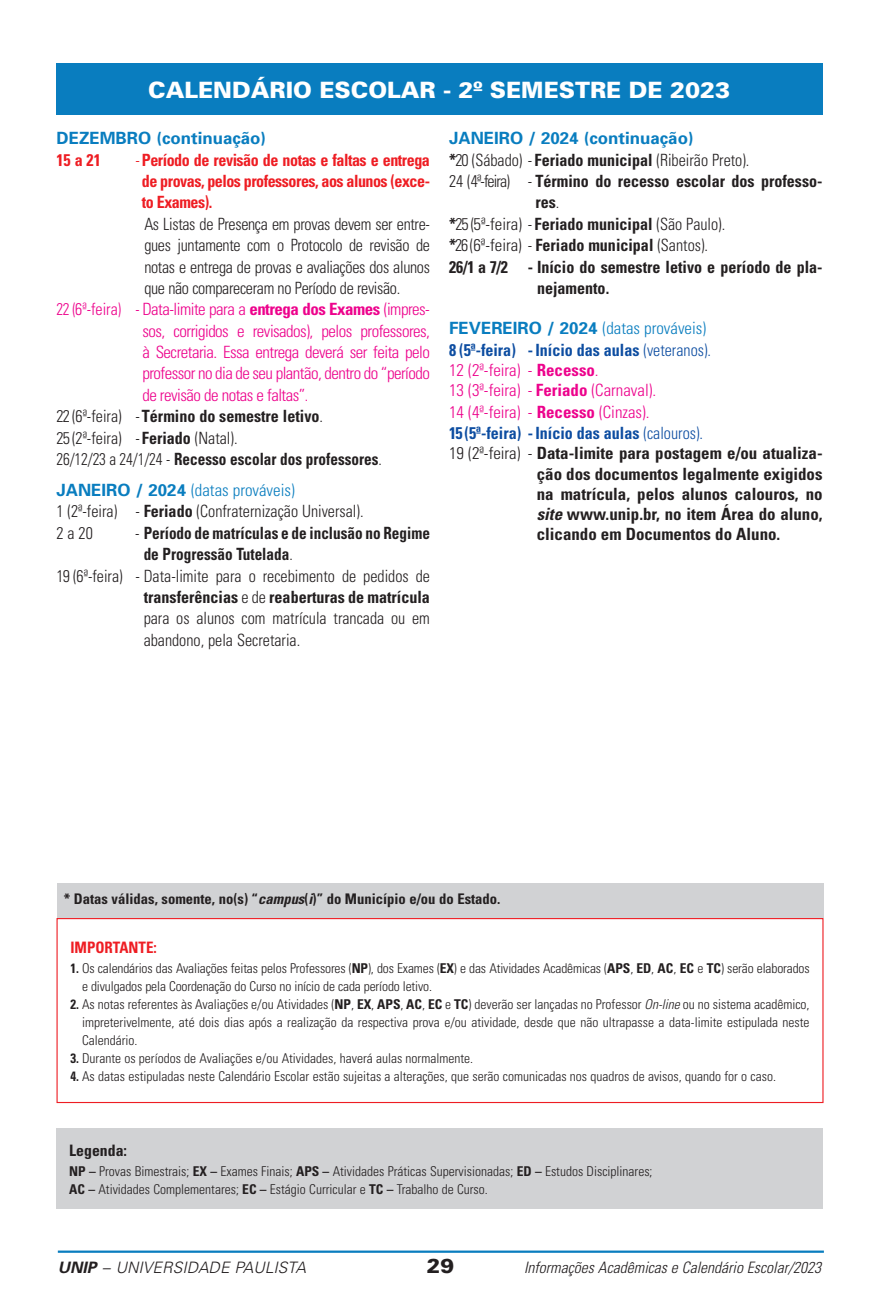
<style>
.page{position:relative;width:881px;height:1308px;background:#fff}
.page>*{position:absolute;margin:0;border:0;box-sizing:border-box;transform-origin:0 0}
.t1{font:900 22.5px "Univers";color:#fff}
.t2{font:900 20.25px "Univers";color:#231f20}
.t3{font:300 condensed 16.88px/21.4px "Univers";color:#231f20;scale:.95 1}
.t4{font:700 condensed 16.88px "Univers";color:#231f20;scale:.95 1}
.t5{font:700 condensed 16.88px "Univers";color:#231f20}
.t6{font:300 condensed 16.88px "Univers";letter-spacing:-.02em;color:#231f20;scale:.95 1}
.t7{font:300 condensed 16.88px "Univers";letter-spacing:-.03em;color:#ed028c}
.t8{font:700 condensed 16.88px "Univers";color:#231f20;scale:.9 1}
.t9{font:700 condensed 16.88px/21.4px "Univers";letter-spacing:-.03em;color:#ee1d23;text-align:justify;scale:.95 1}
.t10{font:300 condensed 16.88px "Univers";color:#ed028c}
.t11{font:700 condensed 16.88px "Univers";color:#0d4da1;scale:.95 1}
.t12{font:300 condensed 16.88px "Univers";letter-spacing:-.03em;color:#ed028c;scale:.9 1}
.t13{font:700 16.88px "Univers";color:#097dbf}
.t14{font:300 condensed 16.88px "Univers";color:#097dbf}
.t15{font:italic 300 condensed 15.75px "Univers";color:#231f20}
.t16{font:italic 300 15.75px "Univers";color:#231f20}
.t17{font:700 condensed 15.75px "Univers";color:#ee1d23;scale:.95 1}
.t18{font:700 condensed 15.75px "Univers";color:#231f20}
.t19{font:700 condensed 14.62px "Univers";color:#231f20}
.t20{font:300 condensed 13.5px/18px "Univers";color:#231f20}
.s1{font-weight:300}
.s2{font-weight:700}
.s3{font-weight:700;font-stretch:normal;color:#097dbf}
.s4{color:#097dbf}
.s5{font-weight:700;font-stretch:normal}
.s6{font-style:italic}
</style>
<div class="page">
<hr style="left:58px;top:1250px;width:765px;height:2px;background:#097dbf">
<div style="left:56px;top:1128px;width:766px;height:81px;background:#d1d2d4"></div>
<div style="left:56px;top:64px;width:765px;height:51px;background:#097dbf"></div>
<div style="left:56px;top:918px;width:767px;height:185px;border:1px solid #ee1d23"></div>
<div style="left:57px;top:883px;width:766px;height:34px;background:#d1d2d4"></div>
<h1 class="t1" style="left:148px;top:76px;width:583px">CALENDÁRIO ESCOLAR - 2º SEMESTRE DE 2023</h1>
<p class="t13" style="left:56px;top:127px;width:211px">DEZEMBRO (continuação)</p>
<p class="t9" style="left:56px;top:149px;width:48px">15 a 21</p>
<p class="t9" style="left:142px;top:149px;width:304px;text-indent:-7px"><span class="s1">-</span> Período de revisão de notas e faltas e entrega de provas, pelos professores, aos alunos (exce&shy;to Exames).</p>
<p class="t6" style="left:144px;top:214px;width:302px">As Listas de Presença em provas devem ser entre-</p>
<p class="t6" style="left:144px;top:235px;width:302px">gues juntamente com o Protocolo de revisão de</p>
<p class="t6" style="left:144px;top:256px;width:302px">notas e entrega de provas e avaliações dos alunos</p>
<p class="t6" style="left:144px;top:278px;width:271px">que não compareceram no Período de revisão.</p>
<p class="t12" style="left:56px;top:299px;width:416px">22 (6ª-feira) - Data-limite para a <span class="s2">entrega dos Exames</span> (impres-</p>
<p class="t7" style="left:142px;top:321px;width:289px">sos, corrigidos e revisados), pelos professores,</p>
<p class="t7" style="left:142px;top:342px;width:289px">à Secretaria. Essa entrega deverá ser feita pelo</p>
<p class="t7" style="left:142px;top:363px;width:289px">professor no dia de seu plantão, dentro do “período</p>
<p class="t7" style="left:142px;top:385px;width:167px">de revisão de notas e faltas”.</p>
<p class="t4" style="left:56px;top:406px;width:282px"><span class="s1">22 (6ª-feira) -</span> Término do semestre letivo<span class="s1">.</span></p>
<p class="t3" style="left:56px;top:427px;width:192px">25 (2ª-feira) - <span class="s2">Feriado</span> (Natal).</p>
<p class="t8" style="left:56px;top:448px;width:363px"><span class="s1">26/12/23 a 24/1/24 -</span> Recesso escolar dos professores<span class="s1">.</span></p>
<p class="t3" style="left:56px;top:479px;width:324px"><span class="s3">JANEIRO / 2024</span> <span class="s4">(datas prováveis)<br></span>1 (2ª-feira) - <span class="s2">Feriado</span> (Confraternização Universal).<br>2 a 20</p>
<p class="t13" style="left:449px;top:127px;width:246px">JANEIRO / 2024 (continuação)</p>
<p class="t3" style="left:449px;top:149px;width:317px"><span class="s2">*</span>20 (Sábado) - <span class="s2">Feriado municipal</span> (Ribeirão Preto).</p>
<p class="t4" style="left:449px;top:171px;width:394px"><span class="s1">24 (4ª-feira) -</span> Término do recesso escolar dos professo-</p>
<p class="t4" style="left:535px;top:192px;width:27px">res<span class="s1">.</span></p>
<p class="t3" style="left:449px;top:213px;width:292px"><span class="s2">*</span>25 (5ª-feira) - <span class="s2">Feriado municipal</span> (São Paulo).</p>
<p class="t3" style="left:449px;top:234px;width:274px"><span class="s2">*</span>26 (6ª-feira) - <span class="s2">Feriado municipal</span> (Santos).</p>
<p class="t4" style="left:449px;top:256px;width:394px">26/1 a 7/2 - Início do semestre letivo e período de pla-</p>
<p class="t4" style="left:537px;top:277px;width:77px">nejamento.</p>
<p class="t14" style="left:449px;top:318px;width:258px"><span class="s5">FEVEREIRO / 2024</span> (datas prováveis)</p>
<p class="t11" style="left:449px;top:339px;width:277px">8 (5ª-feira) - Início das aulas <span class="s1">(veteranos).</span></p>
<p class="t10" style="left:449px;top:360px;width:151px">12 (2ª-feira) - <span class="s2">Recesso</span>.</p>
<p class="t10" style="left:449px;top:380px;width:208px">13 (3ª-feira) - <span class="s2">Feriado</span> (Carnaval).</p>
<p class="t10" style="left:449px;top:402px;width:202px">14 (4ª-feira) - <span class="s2">Recesso</span> (Cinzas).</p>
<p class="t11" style="left:449px;top:423px;width:269px">15 (5ª-feira) - Início das aulas <span class="s1">(calouros).</span></p>
<p class="t5" style="left:449px;top:443px;width:375px"><span class="s1">19 (2ª-feira) -</span> Data-limite para postagem e/ou atualiza-</p>
<p class="t5" style="left:536px;top:463px;width:287px">ção dos documentos legalmente exigidos</p>
<p class="t5" style="left:536px;top:483px;width:287px">na matrícula, pelos alunos calouros, no</p>
<p class="t5" style="left:536px;top:504px;width:287px"><span class="s6">site</span> www.unip.br, no item Área do aluno,</p>
<p class="t5" style="left:536px;top:524px;width:245px">clicando em Documentos do Aluno.</p>
<p class="t8" style="left:135px;top:522px;width:329px"><span class="s1">-</span> Período de matrículas e de inclusão no Regime</p>
<p class="t8" style="left:144px;top:544px;width:167px">de Progressão Tutelada<span class="s1">.</span></p>
<p class="t3" style="left:56px;top:564px;width:394px">19 (6ª-feira) - Data-limite para o recebimento de pedidos de</p>
<p class="t4" style="left:144px;top:586px;width:303px">transferências <span class="s1">e de</span> reaberturas de matrícula</p>
<p class="t3" style="left:144px;top:607px;width:303px">para os alunos com matrícula trancada ou em</p>
<p class="t3" style="left:144px;top:629px;width:166px">abandono, pela Secretaria.</p>
<p class="t19" style="left:64px;top:889px;width:438px">* Datas válidas, somente, no(s) “<span class="s6">campus</span>(<span class="s6">i</span>)” do Município e/ou do Estado.</p>
<p class="t17" style="left:70px;top:937px;width:92px">IMPORTANTE:</p>
<p class="t20" style="left:82px;top:959px;width:728px;text-indent:-12px"><span class="s2">1.</span> Os calendários das Avaliações feitas pelos Professores (<span class="s2">NP</span>), dos Exames (<span class="s2">EX</span>) e das Atividades Acadêmicas (<span class="s2">APS</span>, <span class="s2">ED</span>, <span class="s2">AC</span>, <span class="s2">EC</span> e <span class="s2">TC</span>) serão elaborados e divulgados pela Coordenação do Curso no início de cada período letivo.</p>
<p class="t20" style="left:82px;top:995px;width:728px;text-align:justify;text-indent:-12px"><span class="s2">2.</span> As notas referentes às Avaliações e/ou Atividades (<span class="s2">NP</span>, <span class="s2">EX</span>, <span class="s2">APS</span>, <span class="s2">AC</span>, <span class="s2">EC</span> e <span class="s2">TC</span>) deverão ser lançadas no Professor <span class="s6">On-line</span> ou no sistema acadêmico, impreterivelmente, até dois dias após a realização da respectiva prova e/ou atividade, desde que não ultrapasse a data-limite estipulada neste Calendário.</p>
<p class="t20" style="left:70px;top:1049px;width:404px"><span class="s2">3.</span> Durante os períodos de Avaliações e/ou Atividades, haverá aulas normalmente.</p>
<p class="t20" style="left:70px;top:1067px;width:706px"><span class="s2">4.</span> As datas estipuladas neste Calendário Escolar estão sujeitas a alterações, que serão comunicadas nos quadros de avisos, quando for o caso.</p>
<p class="t18" style="left:69px;top:1140px;width:59px">Legenda:</p>
<p class="t20" style="left:69px;top:1162px;width:584px"><span class="s2">NP –</span> Provas Bimestrais; <span class="s2">EX –</span> Exames Finais; <span class="s2">APS –</span> Atividades Práticas Supervisionadas; <span class="s2">ED –</span> Estudos Disciplinares;<br><span class="s2">AC –</span> Atividades Complementares; <span class="s2">EC –</span> Estágio Curricular e <span class="s2">TC –</span> Trabalho de Curso.</p>
<p class="t16" style="left:58px;top:1257px;width:249px"><span class="s2">UNIP</span> – UNIVERSIDADE PAULISTA</p>
<h2 class="t2" style="left:427px;top:1253px;width:29px">29</h2>
<p class="t15" style="left:524px;top:1258px;width:298px">Informações Acadêmicas e Calendário Escolar/2023</p>
</div>
